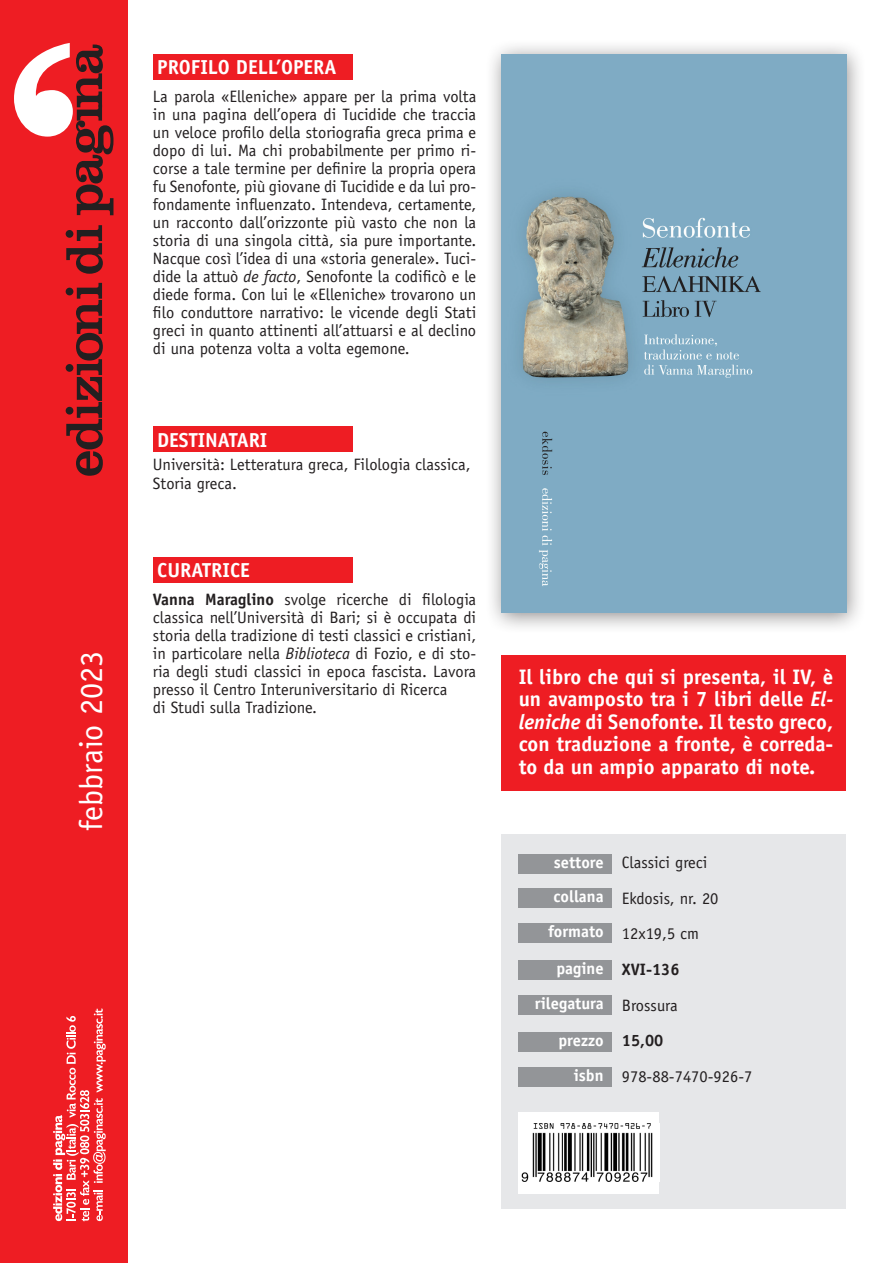
<style>
.page{position:relative;width:893px;height:1263px;background:#fff}
.page>*{position:absolute;margin:0;border:0;box-sizing:border-box;transform-origin:0 0}
.t1{font:32.25px "Officina Sans Std";color:#fff}
.slogan{font:700 21px/22.5px "Officina Sans Std";color:#fff;text-align:justify}
.t2{font:700 20.25px "Officina Sans Std";color:#fff}
.t3{font:16.5px/18px "Officina Sans Std";color:#231f20;text-align:justify}
.t4{font:700 16.5px "Officina Sans Std";color:#fff}
.t5{font:700 16.5px "Officina Sans Std";color:#231f20}
.s1{font-style:italic}
.s2{font-weight:700}
</style>
<div class="page">
<div style="left:0;top:0;width:127px;height:1263px;background:#ee1d23"></div>
<svg style="left:66px;top:283px;width:37px;height:193px"></svg>
<svg style="left:66px;top:225px;width:37px;height:49px"></svg>
<svg style="left:14px;top:43px;width:99px;height:172px"></svg>
<svg style="left:53px;top:1008px;width:53px;height:213px"></svg>
<div style="left:485px;top:39px;width:382px;height:596px;background:#231f20;opacity:.5"></div>
<img style="left:502px;top:54px;width:344px;height:558px">
<div style="left:153px;top:54px;width:200px;height:26px;background:#ee1d23"></div>
<div style="left:153px;top:427px;width:200px;height:25px;background:#ee1d23"></div>
<div style="left:153px;top:557px;width:200px;height:25px;background:#ee1d23"></div>
<div style="left:502px;top:656px;width:344px;height:135px;background:#ee1d23"></div>
<div style="left:502px;top:834px;width:344px;height:375px;background:#e6e7e9"></div>
<div style="left:519px;top:854px;width:93px;height:20px;background:#939598"></div>
<div style="left:519px;top:888px;width:93px;height:20px;background:#939598"></div>
<div style="left:519px;top:960px;width:93px;height:19px;background:#939598"></div>
<div style="left:519px;top:1032px;width:93px;height:19px;background:#939598"></div>
<div style="left:519px;top:924px;width:93px;height:19px;background:#939598"></div>
<div style="left:519px;top:996px;width:93px;height:19px;background:#939598"></div>
<div style="left:519px;top:1067px;width:93px;height:20px;background:#939598"></div>
<div style="left:519px;top:1112px;width:140px;height:82px;background:#fff"></div>
<img style="left:521px;top:1123px;width:132px;height:58px">
<p class="t1" style="left:72px;top:831px;width:182px;rotate:-90deg">febbraio 2023</p>
<p class="t2" style="left:157px;top:55px;width:181px">PROFILO DELL’OPERA</p>
<p class="t3" style="left:153px;top:87px;width:325px">La parola «Elleniche» appare per la prima volta in una pagina dell’opera di Tucidide che traccia un veloce profilo della storiografia greca prima e dopo di lui. Ma chi probabilmente per primo ri&shy;corse a tale termine per definire la propria opera fu Senofonte, più giovane di Tucidide e da lui pro&shy;fondamente influenzato. Intendeva, certamente, un racconto dall’orizzonte più vasto che non la storia di una singola città, sia pure importante.<br>Nacque così l’idea di una «storia generale». Tuci&shy;dide la attuò <span class="s1">de facto</span>, Senofonte la codificò e le diede forma. Con lui le «Elleniche» trovarono un filo conduttore narrativo: le vicende degli Stati greci in quanto attinenti all’attuarsi e al declino di una potenza volta a volta egemone.</p>
<p class="t2" style="left:157px;top:427px;width:112px">DESTINATARI</p>
<p class="t3" style="left:153px;top:455px;width:319px;line-height:18.8px">Università: Letteratura greca, Filologia classica,<br>Storia greca.</p>
<p class="t2" style="left:157px;top:557px;width:94px">CURATRICE</p>
<p class="t3" style="left:153px;top:590px;width:325px"><span class="s2">Vanna Maraglino</span> svolge ricerche di filologia classica nell’Università di Bari; si è occupata di storia della tradizione di testi classici e cristiani, in particolare nella <span class="s1">Biblioteca</span> di Fozio, e di sto&shy;ria degli studi classici in epoca fascista. Lavora presso il Centro Interuniversitario di Ricerca</p>
<p class="t3" style="left:153px;top:698px;width:166px">di Studi sulla Tradizione.</p>
<p class="slogan" style="left:519px;top:665px;width:316px">Il libro che qui si presenta, il IV, è un avamposto tra i 7 libri delle <span class="s1">El&shy;leniche</span> di Senofonte. Il testo greco, con traduzione a fronte, è correda&shy;to da un ampio apparato di note.</p>
<p class="t4" style="left:554px;top:852px;width:51px">settore</p>
<p class="t4" style="left:554px;top:886px;width:52px">collana</p>
<p class="t4" style="left:548px;top:921px;width:57px">formato</p>
<p class="t4" style="left:556px;top:958px;width:49px">pagine</p>
<p class="t4" style="left:535px;top:993px;width:70px">rilegatura</p>
<p class="t4" style="left:558px;top:1030px;width:47px">prezzo</p>
<p class="t4" style="left:574px;top:1065px;width:31px">isbn</p>
<p class="t3" style="left:622px;top:853px;width:87px">Classici greci</p>
<p class="t3" style="left:622px;top:889px;width:98px">Ekdosis, nr. 20</p>
<p class="t3" style="left:622px;top:925px;width:79px">12x19,5 cm</p>
<p class="t5" style="left:622px;top:959px;width:59px">XVI-136</p>
<p class="t3" style="left:622px;top:996px;width:57px">Brossura</p>
<p class="t5" style="left:622px;top:1030px;width:43px">15,00</p>
<p class="t3" style="left:622px;top:1067px;width:132px">978-88-7470-926-7</p>
</div>
